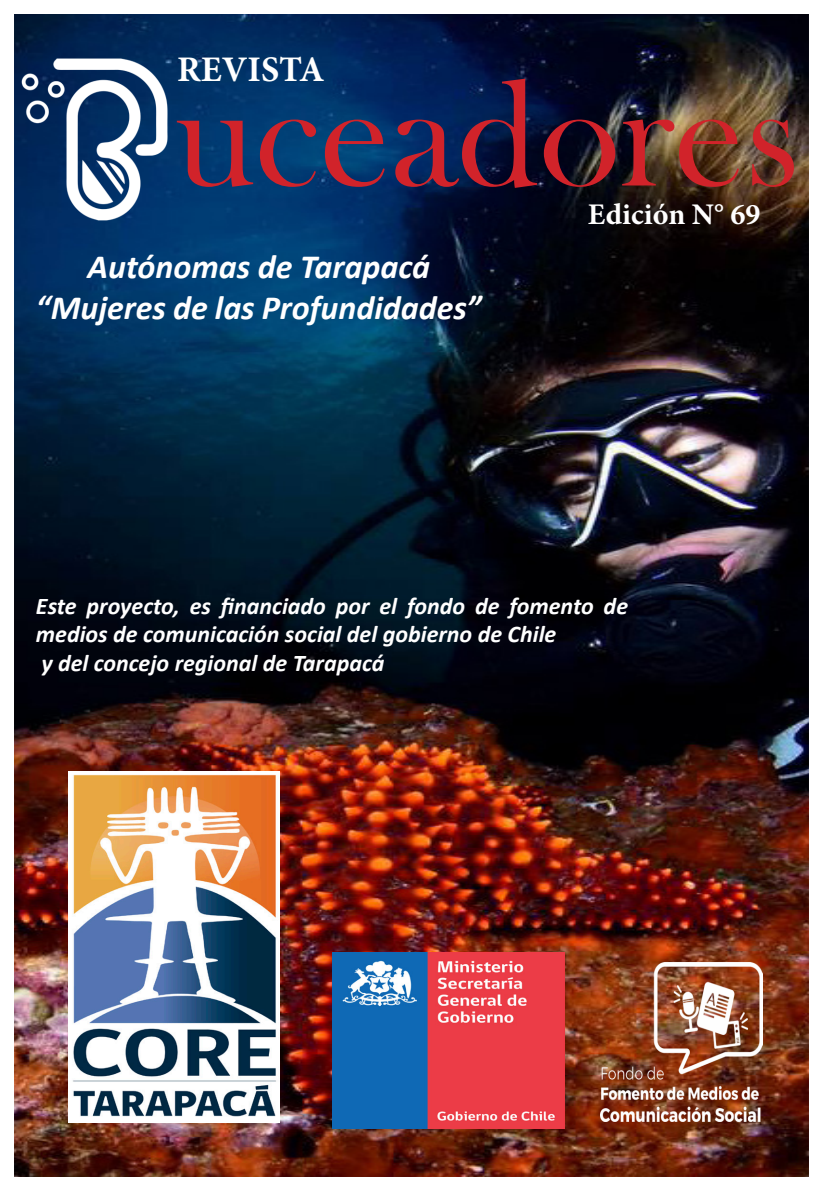
<style>
.page{position:relative;width:823px;height:1191px;background:#fff}
.page>*{position:absolute;margin:0;border:0;box-sizing:border-box;transform-origin:0 0}
.t1{font:156px "Bask Old Face";color:#d1232a}
.t2{font:700 36px "Minion Pro";color:#fff}
.t3{font:italic 700 34px "Calibri";color:#fff}
.t4{font:700 30px "Minion Pro";color:#fff}
.t5{font:italic 700 24px/28.8px "Calibri";color:#fff}
</style>
<div class="page">
<img style="left:14px;top:14px;width:795px;height:1163px">
<img style="left:68px;top:771px;width:211px;height:352px">
<img style="left:600px;top:962px;width:161px;height:159px">
<img style="left:332px;top:952px;width:232px;height:176px">
<p class="t2" style="left:177px;top:44px;width:149px">REVISTA</p>
<p class="t1" style="left:175px;top:48px;width:626px">uceadores</p>
<p class="t3" style="left:87px;top:243px;width:344px">Autónomas de Tarapacá</p>
<p class="t3" style="left:36px;top:284px;width:447px">“Mujeres de las Profundidades”</p>
<p class="t4" style="left:587px;top:193px;width:174px">Edición N° 69</p>
<p class="t5" style="left:36px;top:590px;width:593px">Este proyecto, es financiado por el fondo de fomento de medios de comunicación social del gobierno de Chile</p>
<p class="t5" style="left:41px;top:648px;width:344px">y del concejo regional de Tarapacá</p>
</div>
